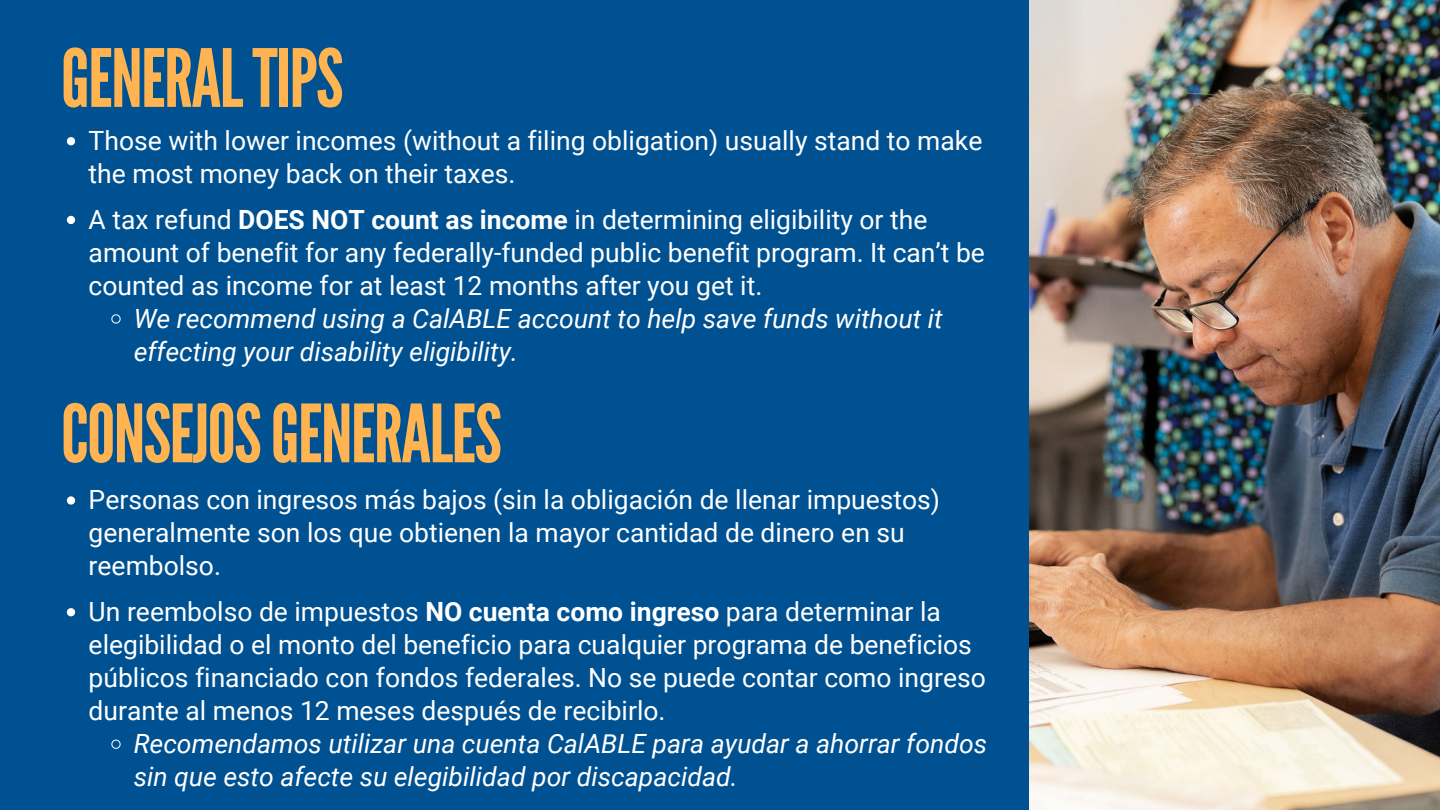
<style>
.page{position:relative;width:1440px;height:810px;background:#005191}
.page>*{position:absolute;margin:0;border:0;box-sizing:border-box;transform-origin:0 0}
.t1{font:80px "League Gothic";letter-spacing:-.02em;color:#ffb351}
.t2{font:26.5px/33px "Roboto";color:#fff}
.t3{font:italic 26.5px/33px "Roboto";color:#fff}
.s1{font-weight:700}
</style>
<div class="page">
<img style="left:1029px;top:0;width:411px;height:810px">
<svg style="left:67px;top:137px;width:8px;height:8px"></svg>
<svg style="left:67px;top:216px;width:8px;height:8px"></svg>
<svg style="left:111px;top:314px;width:10px;height:10px"></svg>
<svg style="left:67px;top:496px;width:8px;height:9px"></svg>
<svg style="left:67px;top:608px;width:8px;height:8px"></svg>
<svg style="left:111px;top:739px;width:10px;height:10px"></svg>
<h1 class="t1" style="left:61px;top:32px;width:284px">GENERALTIPS</h1>
<p class="t2" style="left:89px;top:124px;width:895px">Those with lower incomes (without a filing obligation) usually stand to make the most money back on their taxes.</p>
<p class="t2" style="left:89px;top:203px;width:898px">A tax refund <span class="s1">DOES NOT count as income</span> in determining eligibility or the amount of benefit for any federally-funded public benefit program. It can’t be counted as income for at least 12 months after you get it.</p>
<p class="t3" style="left:134px;top:302px;width:811px">We recommend using a CalABLE account to help save funds without it effecting your disability eligibility.</p>
<h1 class="t1" style="left:61px;top:387px;width:442px">CONSEJOSGENERALES</h1>
<p class="t2" style="left:89px;top:484px;width:853px">Personas con ingresos más bajos (sin la obligación de llenar impuestos) generalmente son los que obtienen la mayor cantidad de dinero en su reembolso.</p>
<p class="t2" style="left:89px;top:595px;width:899px">Un reembolso de impuestos <span class="s1">NO cuenta como ingreso</span> para determinar la elegibilidad o el monto del beneficio para cualquier programa de beneficios públicos financiado con fondos federales. No se puede contar como ingreso durante al menos 12 meses después de recibirlo.</p>
<p class="t3" style="left:134px;top:727px;width:855px">Recomendamos utilizar una cuenta CalABLE para ayudar a ahorrar fondos sin que esto afecte su elegibilidad por discapacidad.</p>
</div>
